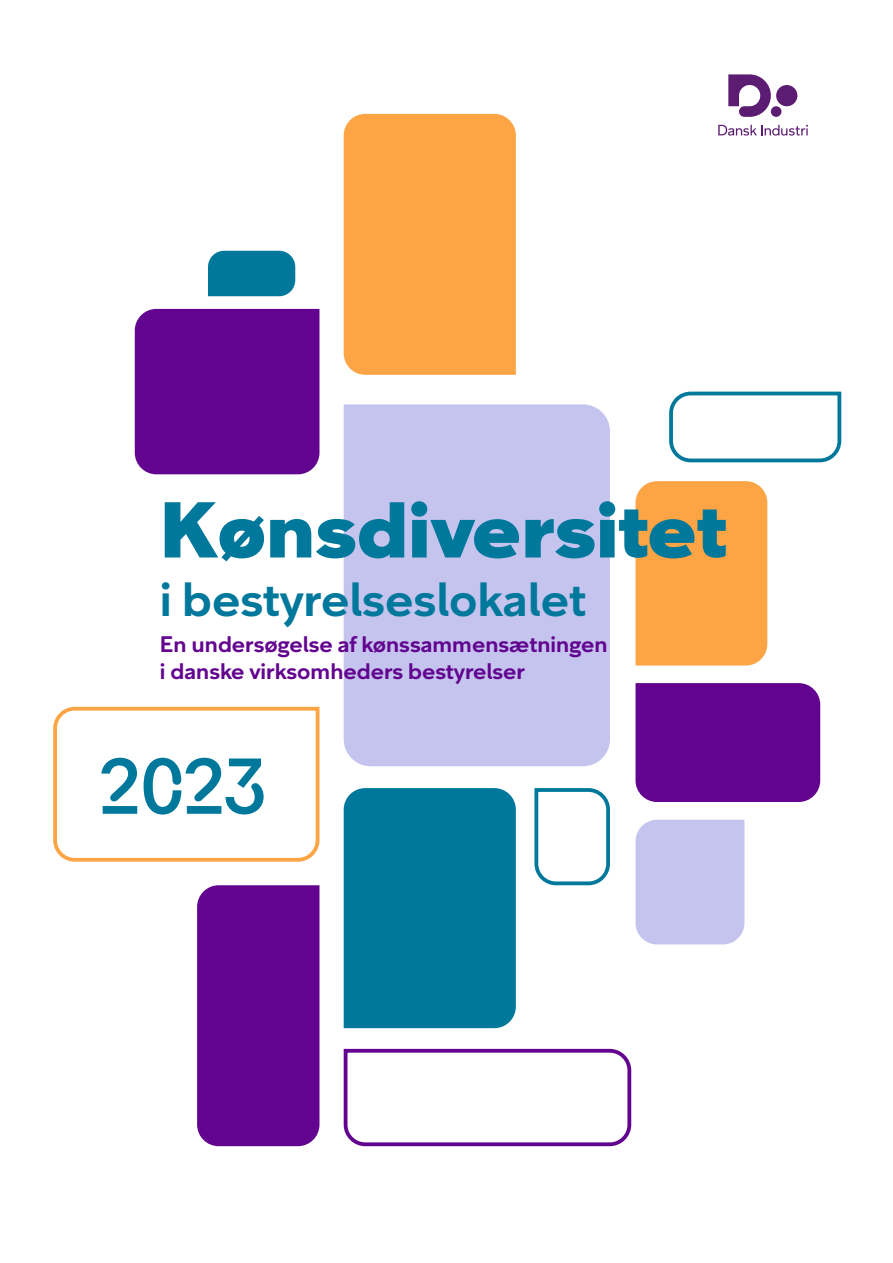
<style>
.page{position:relative;width:893px;height:1263px;background:#fff}
.page>*{position:absolute;margin:0;border:0;box-sizing:border-box;transform-origin:0 0}
.t1{font:900 78.9px "DI Sans Display";color:#00789c}
.t2{font:600 78.9px "DI Sans Display";color:#00789c}
.t3{font:700 48px "DI Sans Display";color:#00789c}
.t4{font:700 22.5px/27px "DI Sans Display";color:#62048f}
</style>
<div class="page">
<div style="left:771px;top:106px;width:10px;height:11px;background:#5c1c71;border-radius:50%"></div>
<div style="left:776px;top:85px;width:21px;height:21px;background:#5c1c71;border-radius:50%"></div>
<svg style="left:728px;top:74px;width:43px;height:43px"></svg>
<svg style="left:718px;top:125px;width:90px;height:11px"></svg>
<div style="left:344px;top:114px;width:172px;height:261px;background:#fda444"></div>
<div style="left:135px;top:309px;width:184px;height:165px;background:#62048f"></div>
<div style="left:344px;top:404px;width:266px;height:362px;background:#c4c4ee"></div>
<div style="left:635px;top:481px;width:132px;height:184px;background:#fda444"></div>
<div style="left:635px;top:683px;width:185px;height:119px;background:#62048f"></div>
<svg style="left:53px;top:706px;width:267px;height:156px"></svg>
<div style="left:197px;top:885px;width:122px;height:261px;background:#62048f"></div>
<div style="left:344px;top:788px;width:172px;height:240px;background:#00789c"></div>
<svg style="left:534px;top:788px;width:76px;height:98px"></svg>
<div style="left:635px;top:820px;width:109px;height:124px;background:#c4c4ee"></div>
<svg style="left:669px;top:391px;width:173px;height:72px"></svg>
<div style="left:208px;top:251px;width:87px;height:45px;background:#00789c"></div>
<svg style="left:343px;top:1048px;width:289px;height:99px"></svg>
<h1 class="t1" style="left:160px;top:481px;width:568px">Kønsdiversitet</h1>
<h2 class="t3" style="left:160px;top:570px;width:427px">i bestyrelseslokalet</h2>
<p class="t4" style="left:160px;top:631px;width:449px">En undersøgelse af kønssammensætningen i danske virksomheders bestyrelser</p>
<h1 class="t2" style="left:100px;top:738px;width:166px">2023</h1>
</div>
